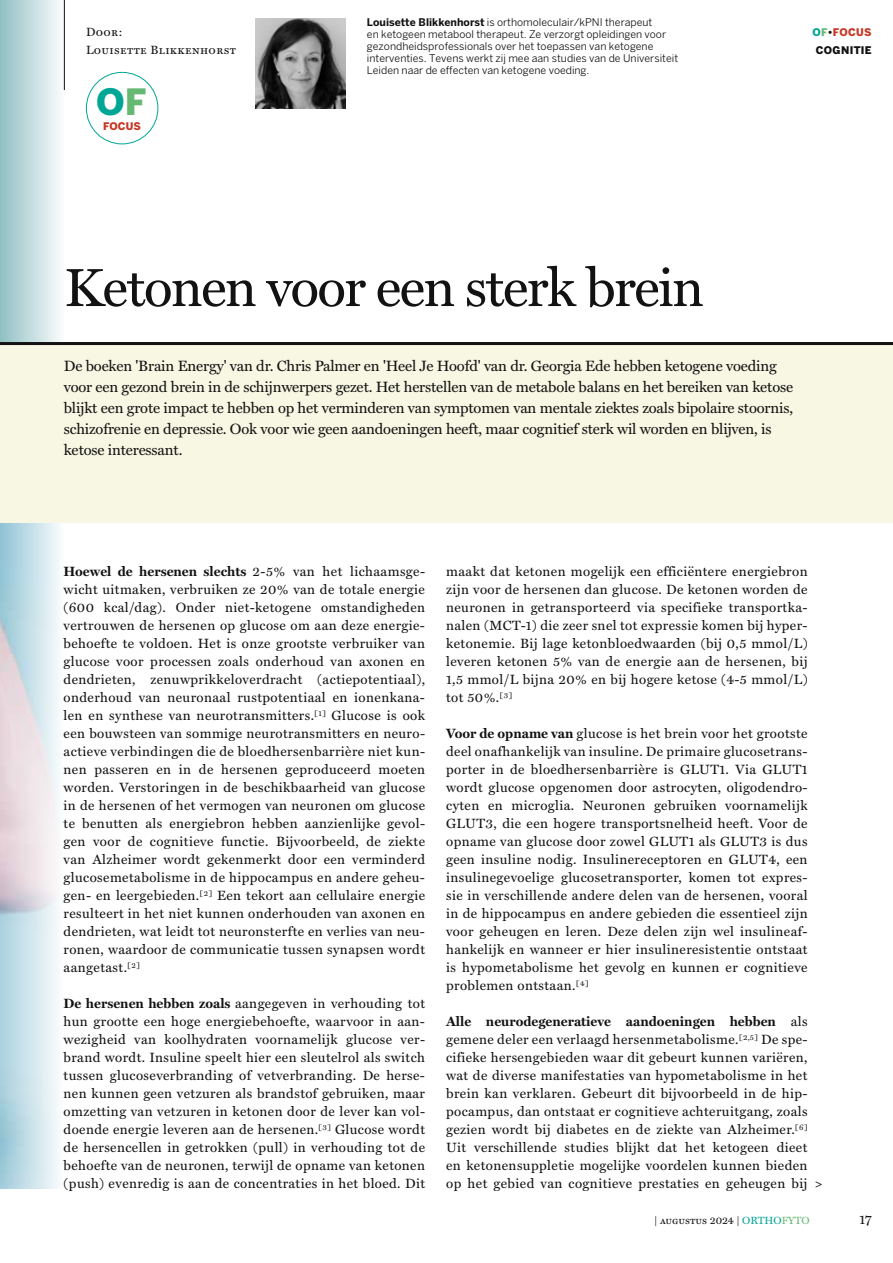
<style>
.page{position:relative;width:893px;height:1263px;background:#fff}
.page>*{position:absolute;margin:0;border:0;box-sizing:border-box;transform-origin:0 0}
.t1{font:54px "Miller Text";letter-spacing:-.03em;color:#121212}
.t2{font:900 36px "Benton Sans";color:#00a695}
.t3{font:15px/21px "Miller Text";letter-spacing:-.01em;color:#121212}
.t4{font:13.5px/18px "Miller Text";letter-spacing:.03em;color:#121212;text-align:justify}
.t5{font:700 13.5px "Miller Text";color:#121212}
.t6{font:12px/18px "Miller Text SC";letter-spacing:.03em;color:#121212}
.t7{font:10.5px/12px "Benton Sans";color:#121212}
.t8{font:10.5px "Miller Text SC";color:#121212}
.t9{font:900 10.5px/18px "Benton Sans";letter-spacing:.03em;color:#121212;text-align:center}
.t10{font:900 10.5px "Benton Sans";letter-spacing:.01em;color:#c63927}
.s1{font-weight:700}
.s2{color:#00a695}
.s3{color:#66b972}
.s4{color:#c63927}
.s5{font-family:"Miller Text";color:#00a695}
.s6{font-family:"Miller Text";color:#66b972}
</style>
<div class="page">
<div style="left:0;top:342px;width:893px;height:180px;background:#f8f7e3"></div>
<div style="left:0;top:0;width:64px;height:342px;background:linear-gradient(to right,#91c0c4,#f9fbfc)"></div>
<hr style="left:64px;top:0;width:1px;height:90px;background:#121212">
<div style="left:86px;top:72px;width:72px;height:72px;border:1px solid #00a695;border-radius:50%"></div>
<hr style="left:0;top:342px;width:1px;height:180px;background:#00a695">
<hr style="left:0;top:342px;width:893px;height:3px;background:#121212">
<img style="left:255px;top:18px;width:90px;height:90px">
<p class="t6" style="left:86px;top:23px;width:151px">Door:<br>Louisette Blikkenhorst</p>
<p class="t7" style="left:367px;top:16px;width:313px"><span class="s1">Louisette Blikkenhorst</span> is orthomoleculair/kPNI therapeut<br>en ketogeen metabool therapeut. Ze verzorgt opleidingen voor gezondheidsprofessionals over het toepassen van ketogene interventies. Tevens werkt zij mee aan studies van de Universiteit Leiden naar de effecten van ketogene voeding.</p>
<p class="t9" style="left:813px;top:23px;width:61px"><span class="s2">O</span><span class="s3">F</span>•<span class="s4">FOCUS<br></span>COGNITIE</p>
<h2 class="t2" style="left:96px;top:80px;width:52px">O<span class="s3">F</span></h2>
<p class="t10" style="left:103px;top:120px;width:39px">FOCUS</p>
<h1 class="t1" style="left:64px;top:256px;width:641px">Ketonen voor een sterk brein</h1>
<p class="t3" style="left:64px;top:355px;width:731px">De boeken 'Brain Energy' van dr. Chris Palmer en 'Heel Je Hoofd' van dr. Georgia Ede hebben ketogene voeding voor een gezond brein in de schijnwerpers gezet. Het herstellen van de metabole balans en het bereiken van ketose blijkt een grote impact te hebben op het verminderen van symptomen van mentale ziektes zoals bipolaire stoornis, schizofrenie en depressie. Ook voor wie geen aandoeningen heeft, maar cognitief sterk wil worden en blijven, is ketose interessant.</p>
<p class="t4" style="left:64px;top:562px;width:363px"><span class="s1">Hoewel de hersenen slechts</span> 2-5% van het lichaamsge&shy;wicht uitmaken, verbruiken ze 20% van de totale energie (600 kcal/dag). Onder niet-ketogene omstandigheden vertrouwen de hersenen op glucose om aan deze energie&shy;behoefte te voldoen. Het is onze grootste verbruiker van glucose voor processen zoals onderhoud van axonen en dendrieten, zenuwprikkeloverdracht (actiepotentiaal), onderhoud van neuronaal rustpotentiaal en ionenkana&shy;len en synthese van neurotransmitters.<sup>[1]</sup> Glucose is ook een bouwsteen van sommige neurotransmitters en neuro&shy;actieve verbindingen die de bloedhersenbarrière niet kun&shy;nen passeren en in de hersenen geproduceerd moeten worden. Verstoringen in de beschikbaarheid van glucose in de hersenen of het vermogen van neuronen om glucose te benutten als energiebron hebben aanzienlijke gevol&shy;gen voor de cognitieve functie. Bijvoorbeeld, de ziekte van Alzheimer wordt gekenmerkt door een verminderd glucosemetabolisme in de hippocampus en andere geheu&shy;gen- en leergebieden.<sup>[2]</sup> Een tekort aan cellulaire energie resulteert in het niet kunnen onderhouden van axonen en dendrieten, wat leidt tot neuronsterfte en verlies van neu&shy;ronen, waardoor de communicatie tussen synapsen wordt aangetast.<sup>[2]</sup></p>
<p class="t4" style="left:64px;top:994px;width:363px"><span class="s1">De hersenen hebben zoals</span> aangegeven in verhouding tot hun grootte een hoge energiebehoefte, waarvoor in aan&shy;wezigheid van koolhydraten voornamelijk glucose ver&shy;brand wordt. Insuline speelt hier een sleutelrol als switch tussen glucoseverbranding of vetverbranding. De herse&shy;nen kunnen geen vetzuren als brandstof gebruiken, maar omzetting van vetzuren in ketonen door de lever kan vol&shy;doende energie leveren aan de hersenen.<sup>[3]</sup> Glucose wordt de hersencellen in getrokken (pull) in verhouding tot de behoefte van de neuronen, terwijl de opname van ketonen (push) evenredig is aan de concentraties in het bloed. Dit</p>
<p class="t4" style="left:446px;top:562px;width:363px">maakt dat ketonen mogelijk een efficiëntere energiebron zijn voor de hersenen dan glucose. De ketonen worden de neuronen in getransporteerd via specifieke transportka&shy;nalen (MCT-1) die zeer snel tot expressie komen bij hyper&shy;ketonemie. Bij lage ketonbloedwaarden (bij 0,5 mmol/L) leveren ketonen 5% van de energie aan de hersenen, bij 1,5 mmol/L bijna 20% en bij hogere ketose (4-5 mmol/L) tot 50%.<sup>[3]</sup></p>
<p class="t4" style="left:446px;top:724px;width:363px"><span class="s1">Voor de opname van</span> glucose is het brein voor het grootste deel onafhankelijk van insuline. De primaire glucosetrans&shy;porter in de bloedhersenbarrière is GLUT1. Via GLUT1 wordt glucose opgenomen door astrocyten, oligodendro&shy;cyten en microglia. Neuronen gebruiken voornamelijk GLUT3, die een hogere transportsnelheid heeft. Voor de opname van glucose door zowel GLUT1 als GLUT3 is dus geen insuline nodig. Insulinereceptoren en GLUT4, een insulinegevoelige glucosetransporter, komen tot expres&shy;sie in verschillende andere delen van de hersenen, vooral in de hippocampus en andere gebieden die essentieel zijn voor geheugen en leren. Deze delen zijn wel insulineaf&shy;hankelijk en wanneer er hier insulineresistentie ontstaat is hypometabolisme het gevolg en kunnen er cognitieve problemen ontstaan.<sup>[4]</sup></p>
<p class="t4" style="left:446px;top:1012px;width:363px"><span class="s1">Alle neurodegeneratieve aandoeningen hebben</span> als gemene deler een verlaagd hersenmetabolisme.<sup>[2,5]</sup> De spe&shy;cifieke hersengebieden waar dit gebeurt kunnen variëren, wat de diverse manifestaties van hypometabolisme in het brein kan verklaren. Gebeurt dit bijvoorbeeld in de hip&shy;pocampus, dan ontstaat er cognitieve achteruitgang, zoals gezien wordt bij diabetes en de ziekte van Alzheimer.<sup>[6] </sup>Uit verschillende studies blijkt dat het ketogeen dieet en ketonensuppletie mogelijke voordelen kunnen bieden op het gebied van cognitieve prestaties en geheugen bij</p>
<p class="t5" style="left:815px;top:1175px;width:9px">&gt;</p>
<p class="t8" style="left:654px;top:1214px;width:157px">| augustus 2024 | <span class="s5">ORTHO</span><span class="s6">FYTO</span></p>
<p class="t4" style="left:860px;top:1210px;width:14px">17</p>
</div>
